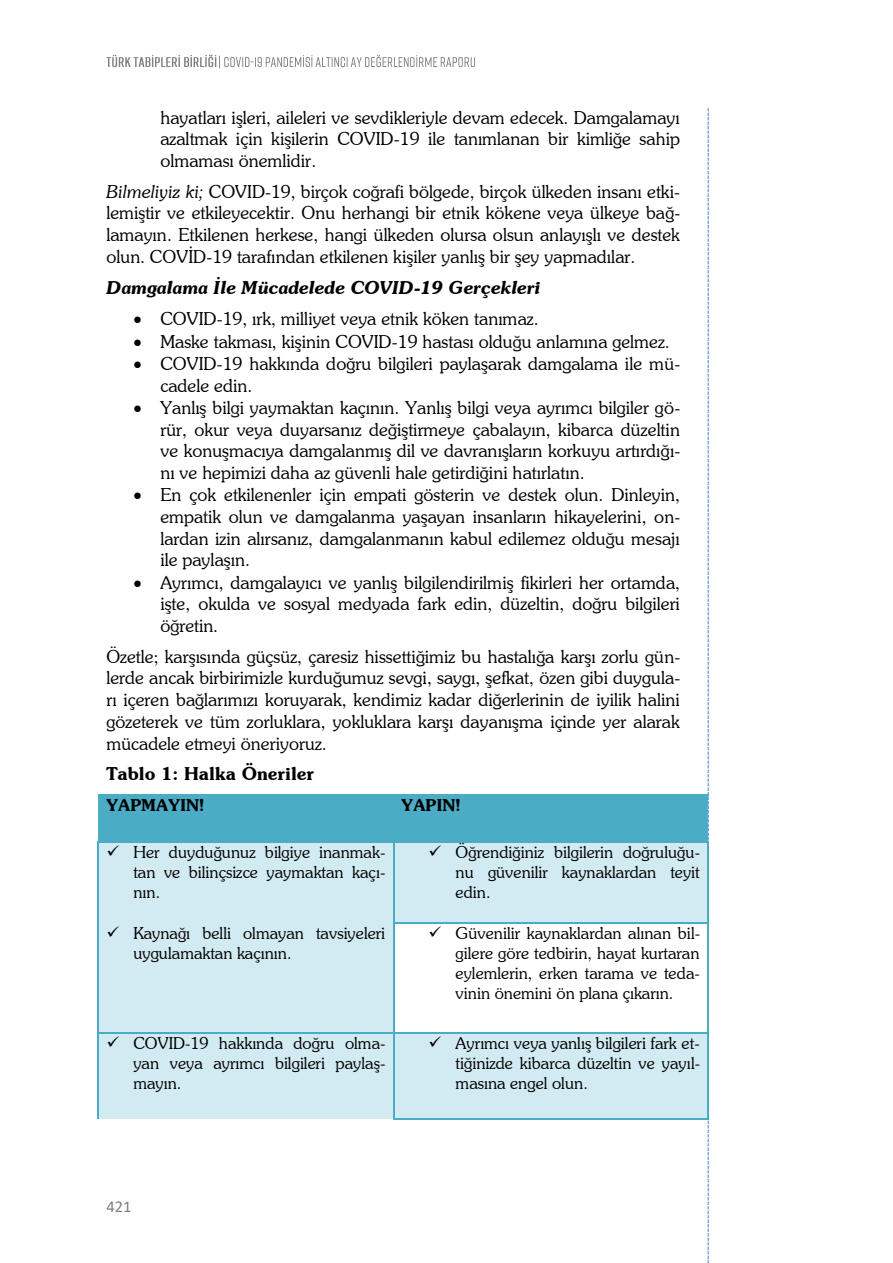
<style>
.page{position:relative;width:893px;height:1263px;background:#fff}
.page>*{position:absolute;margin:0;border:0;box-sizing:border-box;transform-origin:0 0}
.t1{font:18px/21.6px "Souvenir Lt BT";color:#000;text-align:justify}
.t2{font:italic 700 18px "Souvenir Lt BT";color:#000}
.t3{font:700 18px "Souvenir Lt BT";color:#000}
.t4{font:16.5px/20px "Souvenir Lt BT";color:#000;text-align:justify}
.t5{font:700 16.5px "Souvenir Lt BT";letter-spacing:-.005em;color:#000}
.t6{font:16.5px "Calibri";color:#808080}
.s1{font-style:italic}
</style>
<div class="page">
<img style="left:106px;top:54px;width:111px;height:14px">
<img style="left:219px;top:54px;width:256px;height:15px">
<img style="left:250px;top:54px;width:8px;height:15px">
<div style="left:98px;top:795px;width:296px;height:46px;background:#4bacc6"></div>
<div style="left:394px;top:795px;width:314px;height:46px;background:#4bacc6"></div>
<hr style="left:98px;top:794px;width:296px;height:1px;background:#4bacc6">
<hr style="left:395px;top:794px;width:313px;height:1px;background:#4bacc6">
<div style="left:99px;top:842px;width:294px;height:80px;background:#d2eaf1"></div>
<div style="left:394px;top:842px;width:313px;height:80px;background:#d2eaf1"></div>
<hr style="left:100px;top:841px;width:293px;height:1px;background:#4bacc6">
<hr style="left:396px;top:841px;width:311px;height:1px;background:#4bacc6">
<hr style="left:98px;top:842px;width:1px;height:80px;background:#4bacc6">
<hr style="left:393px;top:842px;width:1px;height:80px;background:#4bacc6">
<div style="left:99px;top:923px;width:294px;height:109px;background:#d2eaf1"></div>
<hr style="left:99px;top:922px;width:294px;height:1px;background:#d2eaf1">
<hr style="left:394px;top:922px;width:313px;height:1px;background:#4bacc6">
<hr style="left:98px;top:923px;width:1px;height:109px;background:#4bacc6">
<hr style="left:393px;top:923px;width:1px;height:109px;background:#4bacc6">
<div style="left:99px;top:1033px;width:294px;height:85px;background:#d2eaf1"></div>
<div style="left:394px;top:1033px;width:313px;height:85px;background:#d2eaf1"></div>
<hr style="left:99px;top:1032px;width:294px;height:1px;background:#4bacc6">
<hr style="left:394px;top:1032px;width:313px;height:1px;background:#4bacc6">
<hr style="left:98px;top:1033px;width:1px;height:85px;background:#4bacc6">
<hr style="left:393px;top:1033px;width:1px;height:85px;background:#4bacc6">
<hr style="left:394px;top:1118px;width:313px;height:2px;background:#4bacc6">
<svg style="left:707px;top:108px;width:2px;height:1155px;background:#99c5e2"></svg>
<p class="t1" style="left:160px;top:106px;width:521px">hayatları işleri, aileleri ve sevdikleriyle devam edecek. Damgalamayı azaltmak için kişilerin COVID-19 ile tanımlanan bir kimliğe sahip olmaması önemlidir.</p>
<p class="t1" style="left:106px;top:180px;width:576px"><span class="s1">Bilmeliyiz ki;</span> COVID-19, birçok coğrafi bölgede, birçok ülkeden insanı etki&shy;lemiştir ve etkileyecektir. Onu herhangi bir etnik kökene veya ülkeye bağ&shy;lamayın. Etkilenen herkese, hangi ülkeden olursa olsun anlayışlı ve destek olun. COVİD-19 tarafından etkilenen kişiler yanlış bir şey yapmadılar.</p>
<h1 class="t2" style="left:106px;top:276px;width:435px">Damgalama İle Mücadelede COVID-19 Gerçekleri</h1>
<p class="t1" style="left:133px;top:308px;width:407px">• COVID-19, ırk, milliyet veya etnik köken tanımaz.</p>
<p class="t1" style="left:133px;top:330px;width:538px">• Maske takması, kişinin COVID-19 hastası olduğu anlamına gelmez.</p>
<p class="t1" style="left:160px;top:353px;width:521px;text-indent:-27px">• COVID-19 hakkında doğru bilgileri paylaşarak damgalama ile mü&shy;cadele edin.</p>
<p class="t1" style="left:160px;top:397px;width:521px;text-indent:-27px">• Yanlış bilgi yaymaktan kaçının. Yanlış bilgi veya ayrımcı bilgiler gö&shy;rür, okur veya duyarsanız değiştirmeye çabalayın, kibarca düzeltin ve konuşmacıya damgalanmış dil ve davranışların korkuyu artırdığı&shy;nı ve hepimizi daha az güvenli hale getirdiğini hatırlatın.</p>
<p class="t1" style="left:160px;top:484px;width:521px;text-indent:-27px">• En çok etkilenenler için empati gösterin ve destek olun. Dinleyin, empatik olun ve damgalanma yaşayan insanların hikayelerini, on&shy;lardan izin alırsanız, damgalanmanın kabul edilemez olduğu mesajı ile paylaşın.</p>
<p class="t1" style="left:160px;top:571px;width:521px;text-indent:-27px">• Ayrımcı, damgalayıcı ve yanlış bilgilendirilmiş fikirleri her ortamda, işte, okulda ve sosyal medyada fark edin, düzeltin, doğru bilgileri öğretin.</p>
<p class="t1" style="left:106px;top:645px;width:575px">Özetle; karşısında güçsüz, çaresiz hissettiğimiz bu hastalığa karşı zorlu gün&shy;lerde ancak birbirimizle kurduğumuz sevgi, saygı, şefkat, özen gibi duygula&shy;rı içeren bağlarımızı koruyarak, kendimiz kadar diğerlerinin de iyilik halini gözeterek ve tüm zorluklara, yokluklara karşı dayanışma içinde yer alarak mücadele etmeyi öneriyoruz.</p>
<h1 class="t3" style="left:106px;top:763px;width:209px">Tablo 1: Halka Öneriler</h1>
<p class="t5" style="left:106px;top:795px;width:100px">YAPMAYIN!</p>
<p class="t5" style="left:402px;top:795px;width:61px">YAPIN!</p>
<p class="t4" style="left:133px;top:842px;width:254px;text-indent:-27px">✓ Her duyduğunuz bilgiye inanmak&shy;tan ve bilinçsizce yaymaktan kaçı&shy;nın.</p>
<p class="t4" style="left:456px;top:842px;width:246px;text-indent:-27px">✓ Öğrendiğiniz bilgilerin doğruluğu&shy;nu güvenilir kaynaklardan teyit edin.</p>
<p class="t4" style="left:133px;top:923px;width:253px;text-indent:-27px">✓ Kaynağı belli olmayan tavsiyeleri uygulamaktan kaçının.</p>
<p class="t4" style="left:456px;top:923px;width:246px;text-indent:-27px">✓ Güvenilir kaynaklardan alınan bil&shy;gilere göre tedbirin, hayat kurtaran eylemlerin, erken tarama ve teda&shy;vinin önemini ön plana çıkarın.</p>
<p class="t4" style="left:133px;top:1033px;width:254px;text-indent:-27px">✓ COVID-19 hakkında doğru olma&shy;yan veya ayrımcı bilgileri paylaş&shy;mayın.</p>
<p class="t4" style="left:456px;top:1033px;width:246px;text-indent:-27px">✓ Ayrımcı veya yanlış bilgileri fark et&shy;tiğinizde kibarca düzeltin ve yayıl&shy;masına engel olun.</p>
<p class="t6" style="left:106px;top:1200px;width:27px">421</p>
</div>
